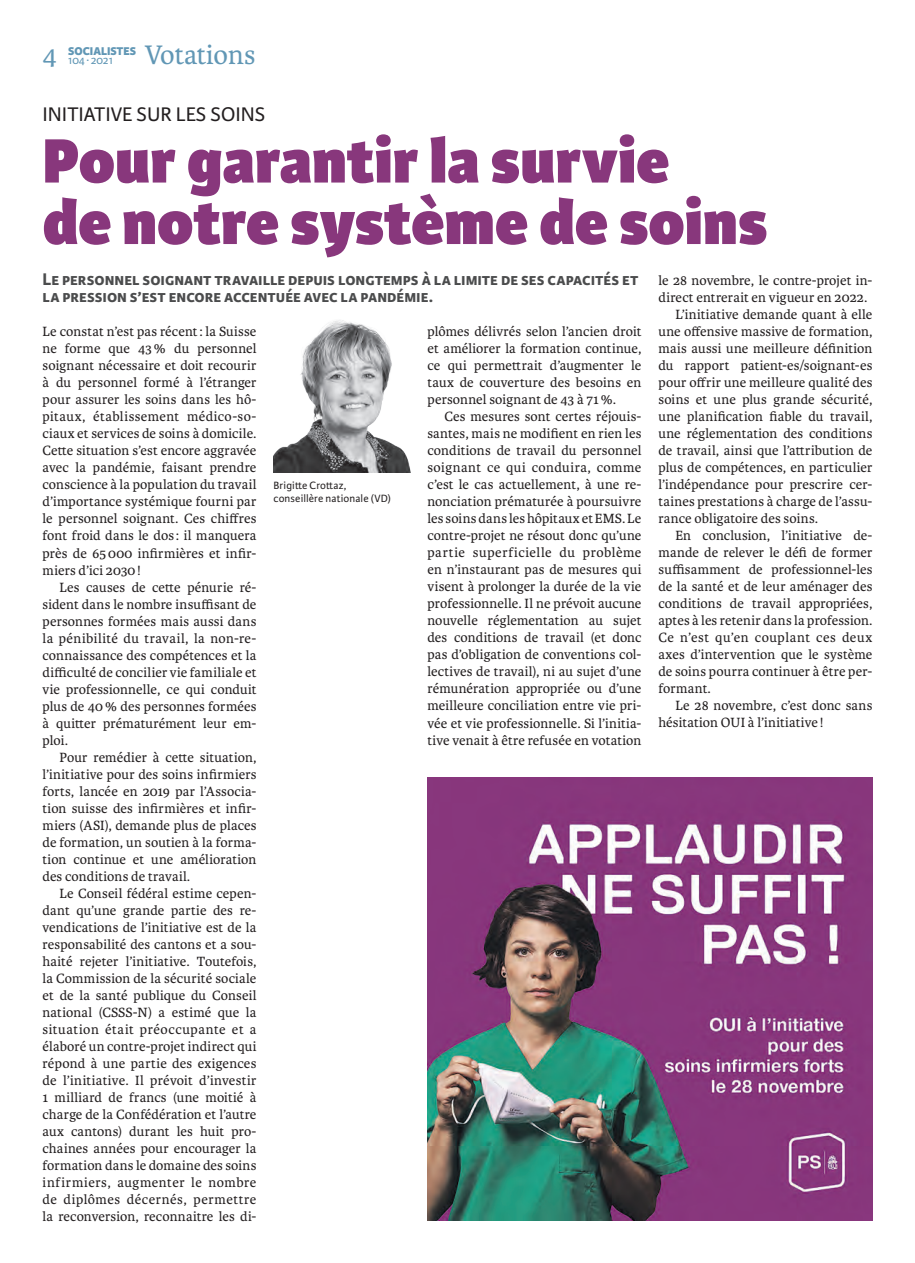
<style>
.page{position:relative;width:915px;height:1263px;background:#fff}
.page>*{position:absolute;margin:0;border:0;box-sizing:border-box;transform-origin:0 0}
.t1{font:800 66.75px/61.5px "Karmina Sans";color:#88377c}
.t2{font:28.5px "Karmina";color:#6197b5}
.t3{font:21px "Karmina Sans";color:#231f20}
.t4{font:700 18px/17px "Karmina Sans";color:#4b4c4d}
.t5{font:14.25px/17px "Karmina";letter-spacing:.01em;color:#231f20;text-align:justify}
.t6{font:14.25px "Karmina";letter-spacing:.04em;color:#231f20}
.t7{font:800 12px "Karmina Sans";color:#6197b5}
.t8{font:12px "Karmina Sans";letter-spacing:-.01em;color:#6197b5}
.t9{font:11.25px/12.8px "Karmina Sans";letter-spacing:.01em;color:#231f20}
</style>
<div class="page">
<img style="left:427px;top:777px;width:445px;height:443px">
<img style="left:273px;top:320px;width:137px;height:152px">
<h2 class="t2" style="left:43px;top:39px;width:16px">4</h2>
<p class="t7" style="left:68px;top:44px;width:69px">SOCIALISTES</p>
<p class="t8" style="left:68px;top:53px;width:46px">104∙ 2021</p>
<h2 class="t2" style="left:145px;top:39px;width:112px">Votations</h2>
<h3 class="t3" style="left:43px;top:103px;width:224px">INITIATIVE SUR LES SOINS</h3>
<h1 class="t1" style="left:43px;top:133px;width:726px">Pour garantir la survie<br>de notre système de soins</h1>
<p class="t4" style="left:43px;top:271px;width:597px">Le personnel soignant travaille depuis longtemps à la limite de ses capacités et la pression s’est encore accentuée avec la pandémie.</p>
<p class="t5" style="left:658px;top:272px;width:215px">le 28 novembre, le contre-projet in-</p>
<p class="t5" style="left:658px;top:289px;width:210px">direct entrerait en vigueur en 2022.</p>
<p class="t5" style="left:675px;top:306px;width:198px">L’initiative demande quant à elle</p>
<p class="t5" style="left:658px;top:323px;width:215px">une offensive massive de formation,</p>
<p class="t5" style="left:658px;top:340px;width:215px">mais aussi une meilleure définition</p>
<p class="t5" style="left:658px;top:357px;width:215px">du rapport patient-es/soignant-es</p>
<p class="t5" style="left:658px;top:374px;width:215px">pour offrir une meilleure qualité des</p>
<p class="t5" style="left:658px;top:391px;width:215px">soins et une plus grande sécurité,</p>
<p class="t5" style="left:658px;top:408px;width:215px">une planification fiable du travail,</p>
<p class="t5" style="left:658px;top:425px;width:215px">une réglementation des conditions</p>
<p class="t5" style="left:658px;top:442px;width:215px">de travail, ainsi que l’attribution de</p>
<p class="t5" style="left:658px;top:459px;width:215px">plus de compétences, en particulier</p>
<p class="t5" style="left:658px;top:476px;width:215px">l’indépendance pour prescrire cer-</p>
<p class="t5" style="left:658px;top:493px;width:215px">taines prestations à charge de l’assu-</p>
<p class="t5" style="left:658px;top:510px;width:161px">rance obligatoire des soins.</p>
<p class="t5" style="left:675px;top:527px;width:198px">En conclusion, l’initiative de-</p>
<p class="t5" style="left:658px;top:544px;width:215px">mande de relever le défi de former</p>
<p class="t5" style="left:658px;top:561px;width:215px">suffisamment de professionnel-les</p>
<p class="t5" style="left:658px;top:578px;width:215px">de la santé et de leur aménager des</p>
<p class="t5" style="left:658px;top:595px;width:215px">conditions de travail appropriées,</p>
<p class="t5" style="left:658px;top:612px;width:215px">aptes à les retenir dans la profession.</p>
<p class="t6" style="left:658px;top:630px;width:215px">Ce n’est qu’en couplant ces deux</p>
<p class="t5" style="left:658px;top:646px;width:215px">axes d’intervention que le système</p>
<p class="t5" style="left:658px;top:663px;width:215px">de soins pourra continuer à être per-</p>
<p class="t5" style="left:658px;top:680px;width:54px">formant.</p>
<p class="t5" style="left:675px;top:697px;width:198px">Le 28 novembre, c’est donc sans</p>
<p class="t5" style="left:658px;top:714px;width:166px">hésitation OUI à l’initiative !</p>
<p class="t5" style="left:427px;top:323px;width:215px">plômes délivrés selon l’ancien droit et améliorer la formation continue, ce qui permettrait d’augmenter le taux de couverture des besoins en personnel soignant de 43 à 71%.</p>
<p class="t5" style="left:427px;top:408px;width:215px;text-indent:17px">Ces mesures sont certes réjouis&shy;santes, mais ne modifient en rien les conditions de travail du personnel soignant ce qui conduira, comme c’est le cas actuellement, à une re&shy;nonciation prématurée à poursuivre les soins dans les hôpitaux et EMS. Le contre-projet ne résout donc qu’une partie superficielle du problème en n’instaurant pas de mesures qui visent à prolonger la durée de la vie professionnelle. Il ne prévoit aucune nouvelle réglementation au sujet des conditions de travail (et donc pas d’obligation de conventions col&shy;lectives de travail), ni au sujet d’une rémunération appropriée ou d’une meilleure conciliation entre vie pri&shy;vée et vie professionnelle. Si l’initia&shy;tive venait à être refusée en votation</p>
<p class="t5" style="left:42px;top:323px;width:215px">Le constat n’est pas récent: la Suisse ne forme que 43% du personnel soignant nécessaire et doit recourir à du personnel formé à l’étranger pour assurer les soins dans les hô&shy;pitaux, établissement médico-so&shy;ciaux et services de soins à domicile.<br>Cette situation s’est encore aggravée avec la pandémie, faisant prendre conscience à la population du travail d’importance systémique fourni par le personnel soignant. Ces chiffres font froid dans le dos : il manquera près de 65000 infirmières et infir&shy;miers d’ici 2030!</p>
<p class="t5" style="left:42px;top:579px;width:215px;text-indent:17px">Les causes de cette pénurie ré&shy;sident dans le nombre insuffisant de personnes formées mais aussi dans la pénibilité du travail, la non-re&shy;connaissance des compétences et la difficulté de concilier vie familiale et vie professionnelle, ce qui conduit plus de 40% des personnes formées à quitter prématurément leur em&shy;ploi.</p>
<p class="t5" style="left:42px;top:749px;width:215px;text-indent:17px">Pour remédier à cette situation, l’initiative pour des soins infirmiers forts, lancée en 2019 par l’Associa&shy;tion suisse des infirmières et infir&shy;miers (ASI), demande plus de places de formation, un soutien à la forma&shy;tion continue et une amélioration des conditions de travail.</p>
<p class="t5" style="left:42px;top:885px;width:215px;text-indent:17px">Le Conseil fédéral estime cepen&shy;dant qu’une grande partie des re&shy;vendications de l’initiative est de la responsabilité des cantons et a sou&shy;haité rejeter l’initiative. Toutefois, la Commission de la sécurité sociale et de la santé publique du Conseil national (CSSS-N) a estimé que la situation était préoccupante et a élaboré un contre-projet indirect qui répond à une partie des exigences de l’initiative. Il prévoit d’investir 1 milliard de francs (une moitié à charge de la Confédération et l’autre aux cantons) durant les huit pro&shy;chaines années pour encourager la formation dans le domaine des soins infirmiers, augmenter le nombre de diplômes décernés, permettre la reconversion, reconnaitre les di-</p>
<p class="t9" style="left:273px;top:479px;width:119px">Brigitte Crottaz, conseillère nationale (VD)</p>
</div>
